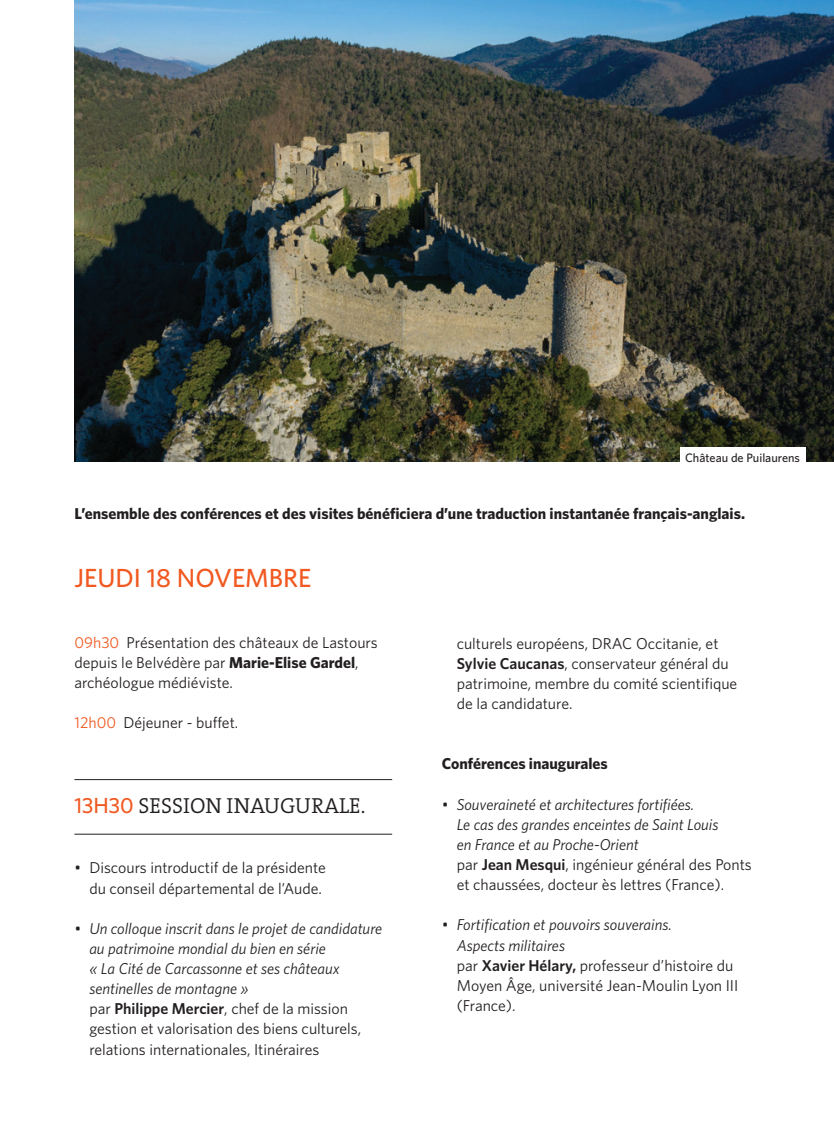
<style>
.page{position:relative;width:834px;height:1141px;background:#fff}
.page>*{position:absolute;margin:0;border:0;box-sizing:border-box;transform-origin:0 0}
.t1{font:500 26.25px "Whitney HTF";color:#f15921}
.t2{font:21.88px "The Serif Semi Light Caps";color:#231f20}
.t3{font:15.75px/20.1px "Whitney HTF";color:#231f20}
.t4{font:italic 15.75px/20.1px "Whitney HTF";color:#231f20}
.t5{font:700 15.75px "Whitney HTF";color:#231f20}
.t6{font:500 12.25px "Whitney HTF";color:#231f20}
.s1{color:#f15921}
.s2{font-weight:700}
.s3{font-family:"Whitney HTF";font-weight:500;color:#f15921}
.s4{font-style:normal}
.s5{font-weight:600;font-style:normal}
.s6{font-weight:600}
.s7{font-style:italic}
</style>
<div class="page">
<hr style="left:74px;top:834px;width:318px;height:1px;background:#231f20">
<hr style="left:74px;top:779px;width:318px;height:1px;background:#231f20">
<img style="left:74px;top:0;width:759px;height:461px">
<div style="left:680px;top:447px;width:125px;height:25px;background:#fff"></div>
<p class="t6" style="left:685px;top:451px;width:116px">Château de Puilaurens</p>
<p class="t5" style="left:74px;top:504px;width:672px">L’ensemble des conférences et des visites bénéficiera d’une traduction instantanée français-anglais.</p>
<h1 class="t1" style="left:74px;top:562px;width:238px">JEUDI 18 NOVEMBRE</h1>
<p class="t3" style="left:74px;top:632px;width:305px"><span class="s1">09h30</span> Présentation des châteaux de Lastours depuis le Belvédère par <span class="s2">Marie-Elise Gardel</span>, archéologue médiéviste.</p>
<p class="t3" style="left:74px;top:712px;width:165px"><span class="s1">12h00</span> Déjeuner - buffet.</p>
<h2 class="t2" style="left:74px;top:787px;width:292px"><span class="s3">13H30</span> SESSION INAUGURALE.</h2>
<p class="t3" style="left:74px;top:857px;width:253px;text-align:right">• Discours introductif de la présidente du conseil départemental de l’Aude.</p>
<p class="t4" style="left:89px;top:918px;width:294px;text-indent:-15px">• Un colloque inscrit dans le projet de candidature au patrimoine mondial du bien en série<br>« La Cité de Carcassonne et ses châteaux sentinelles de montagne »<br><span class="s4">par</span> <span class="s5">Philippe Mercier</span><span class="s4">, chef de la mission gestion et valorisation des biens culturels, relations internationales, Itinéraires</span></p>
<p class="t3" style="left:456px;top:633px;width:282px">culturels européens, DRAC Occitanie, et <span class="s6">Sylvie Caucanas</span>, conservateur général du patrimoine, membre du comité scientifique de la candidature.</p>
<p class="t5" style="left:441px;top:754px;width:167px">Conférences inaugurales</p>
<p class="t4" style="left:456px;top:794px;width:296px;text-indent:-15px">• Souveraineté et architectures fortifiées.<br>Le cas des grandes enceintes de Saint Louis<br>en France et au Proche-Orient<br><span class="s4">par</span> <span class="s5">Jean Mesqui</span><span class="s4">, ingénieur général des Ponts et chaussées, docteur ès lettres (France).</span></p>
<p class="t3" style="left:456px;top:915px;width:283px;text-indent:-15px"><span class="s7">• Fortification et pouvoirs souverains.<br>Aspects militaires<br></span>par <span class="s6">Xavier Hélary,</span> professeur d’histoire du<br>Moyen Âge, université Jean-Moulin Lyon III (France).</p>
</div>
